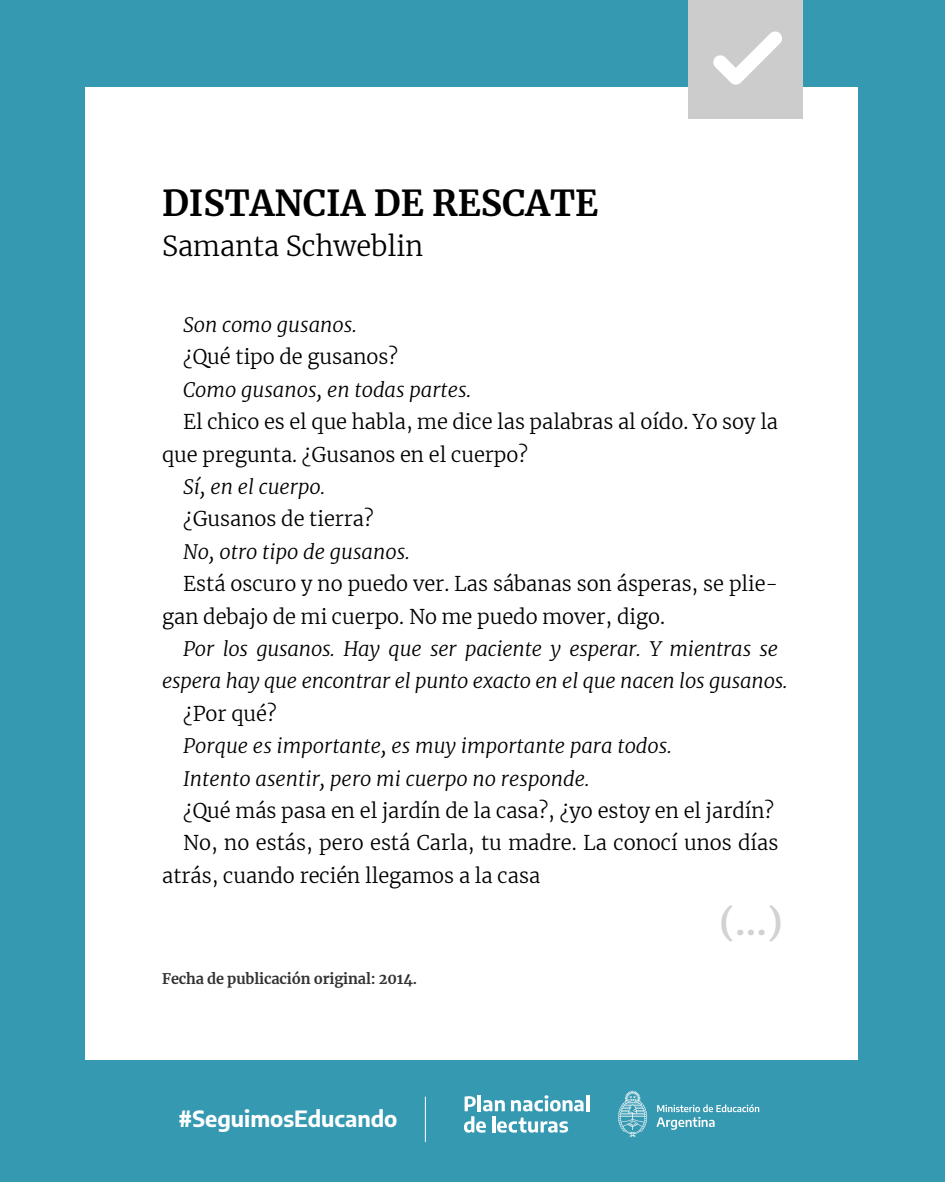
<style>
.page{position:relative;width:945px;height:1182px;background:#fff}
.page>*{position:absolute;margin:0;border:0;box-sizing:border-box;transform-origin:0 0}
.t1{font:700 35.88px "Merriweather";color:#d2d2d2}
.t2{font:700 35.35px "Merriweather";color:#000}
.t3{font:300 27.3px "Merriweather";color:#000}
.t4{font:700 21.96px "Encode Sans";color:#fff}
.t5{font:300 20.12px/32.4px "Merriweather";color:#000}
.t6{font:italic 300 20.12px/32.4px "Merriweather";color:#000;text-align:center}
.t7{font:700 14.53px "Merriweather";letter-spacing:-.01em;color:#333}
</style>
<div class="page">
<div style="left:0;top:0;width:945px;height:1181px;background:#3699b2"></div>
<div style="left:86px;top:87px;width:772px;height:972px;background:#fff"></div>
<hr style="left:478px;top:1094px;width:3px;height:17px;background:#fff">
<hr style="left:586px;top:1094px;width:3px;height:17px;background:#fff">
<svg style="left:464px;top:1095px;width:120px;height:37px"></svg>
<svg style="left:618px;top:1090px;width:29px;height:46px"></svg>
<svg style="left:656px;top:1104px;width:103px;height:25px"></svg>
<hr style="left:425px;top:1096px;width:1px;height:45px;background:#fff">
<div style="left:688px;top:0;width:115px;height:119px;background:#ccc"></div>
<svg style="left:713px;top:31px;width:69px;height:54px"></svg>
<h2 class="t2" style="left:162px;top:179px;width:438px">DISTANCIA DE RESCATE</h2>
<h3 class="t3" style="left:162px;top:227px;width:263px">Samanta Schweblin</h3>
<p class="t6" style="left:183px;top:308px;width:175px">Son como gusanos.</p>
<p class="t5" style="left:183px;top:340px;width:217px">¿Qué tipo de gusanos?</p>
<p class="t6" style="left:183px;top:372px;width:290px">Como gusanos, en todas partes.</p>
<p class="t5" style="left:162px;top:405px;width:618px;text-indent:21px">El chico es el que habla, me dice las palabras al oído. Yo soy la que pregunta. ¿Gusanos en el cuerpo?</p>
<p class="t6" style="left:183px;top:470px;width:144px">Sí, en el cuerpo.</p>
<p class="t5" style="left:183px;top:502px;width:192px">¿Gusanos de tierra?</p>
<p class="t6" style="left:183px;top:534px;width:228px">No, otro tipo de gusanos.</p>
<p class="t5" style="left:162px;top:567px;width:618px;text-indent:21px">Está oscuro y no puedo ver. Las sábanas son ásperas, se plie&shy;gan debajo de mi cuerpo. No me puedo mover, digo.</p>
<p class="t6" style="left:162px;top:631px;width:627px">Por los gusanos. Hay que ser paciente y esperar. Y mientras se espera hay que encontrar el punto exacto en el que nacen los gusanos.</p>
<p class="t5" style="left:183px;top:696px;width:95px">¿Por qué?</p>
<p class="t6" style="left:183px;top:729px;width:490px;text-align:left">Porque es importante, es muy importante para todos.<br>Intento asentir, pero mi cuerpo no responde.</p>
<p class="t5" style="left:183px;top:793px;width:593px">¿Qué más pasa en el jardín de la casa?, ¿yo estoy en el jardín?</p>
<p class="t5" style="left:183px;top:826px;width:597px">No, no estás, pero está Carla, tu madre. La conocí unos días</p>
<p class="t5" style="left:162px;top:858px;width:380px">atrás, cuando recién llegamos a la casa</p>
<p class="t7" style="left:162px;top:968px;width:257px">Fecha de publicación original: 2014.</p>
<p class="t4" style="left:179px;top:1101px;width:220px">#SeguimosEducando</p>
<h1 class="t1" style="left:720px;top:896px;width:65px">(...)</h1>
</div>
